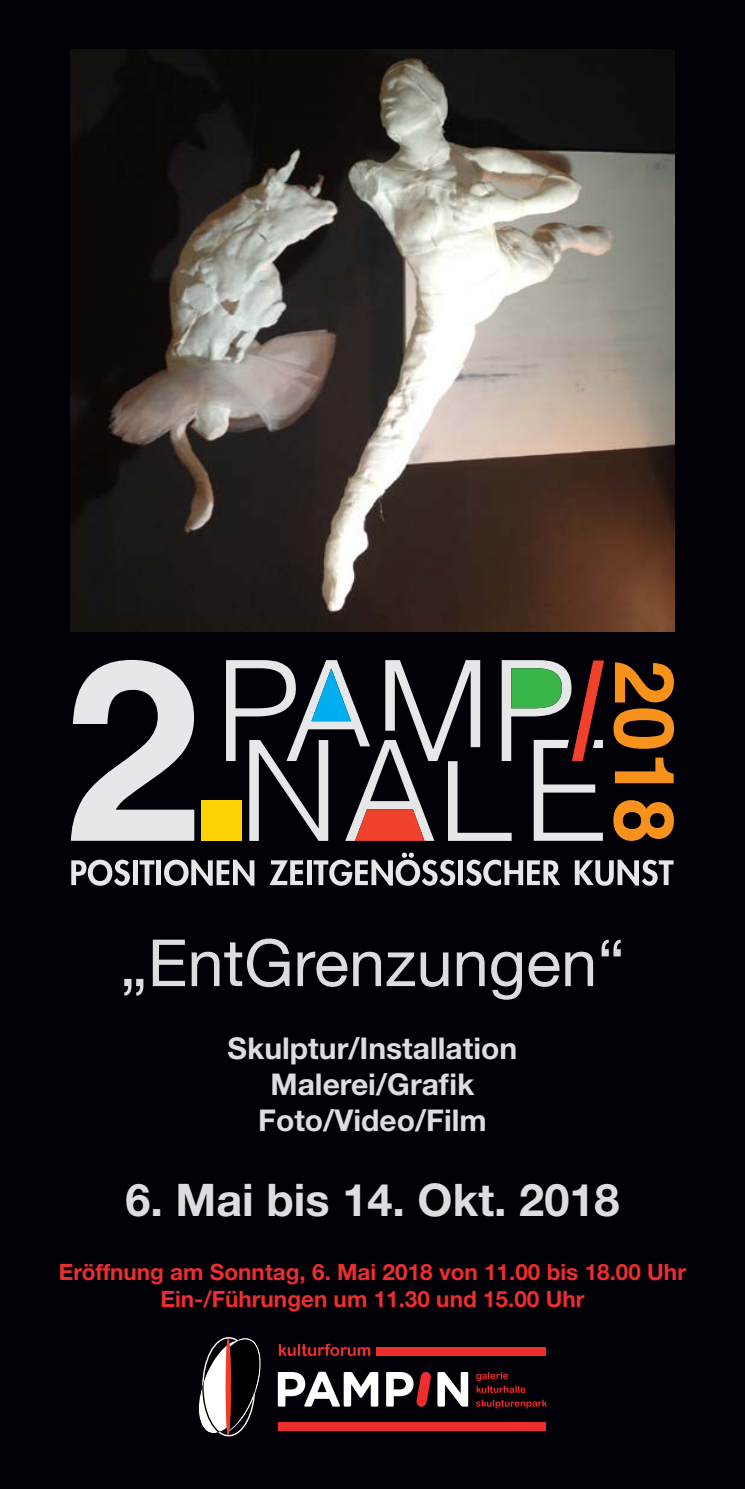
<style>
.page{position:relative;width:745px;height:1489px;background:#fff}
.page>*{position:absolute;margin:0;border:0;box-sizing:border-box;transform-origin:0 0}
.t1{font:65px "Helvetica Neue LT Std";color:#dcdddf}
.t2{font:700 45px "Helvetica Neue LT Std";color:#dcdddf}
.t3{font:700 30px/36px "Helvetica Neue LT Std";color:#dcdddf;text-align:center}
.t4{font:700 22.5px/27px "Helvetica Neue LT Std";color:#ee2d2f;text-align:center}
</style>
<div class="page">
<div style="left:0;top:0;width:744px;height:1488px;background:#000006"></div>
<svg style="left:278px;top:1371px;width:100px;height:35px"></svg>
<svg style="left:437px;top:1372px;width:31px;height:34px"></svg>
<svg style="left:386px;top:1371px;width:45px;height:35px"></svg>
<svg style="left:279px;top:1343px;width:91px;height:12px"></svg>
<div style="left:376px;top:1346px;width:169px;height:9px;background:#ee2d2f"></div>
<div style="left:278px;top:1421px;width:267px;height:9px;background:#ee2d2f"></div>
<svg style="left:476px;top:1371px;width:49px;height:21px"></svg>
<svg style="left:476px;top:1399px;width:70px;height:9px"></svg>
<svg style="left:198px;top:1337px;width:63px;height:100px"></svg>
<img style="left:71px;top:50px;width:602px;height:581px">
<div style="left:201px;top:800px;width:40px;height:40px;background:#fed304"></div>
<svg style="left:71px;top:660px;width:123px;height:180px"></svg>
<svg style="left:614px;top:662px;width:59px;height:40px"></svg>
<svg style="left:613px;top:708px;width:60px;height:40px"></svg>
<svg style="left:614px;top:757px;width:59px;height:26px"></svg>
<svg style="left:613px;top:800px;width:60px;height:40px"></svg>
<svg style="left:226px;top:660px;width:377px;height:180px"></svg>
<svg style="left:71px;top:859px;width:59px;height:26px"></svg>
<hr style="left:133px;top:860px;width:4px;height:25px;background:#e6e7e9">
<svg style="left:139px;top:860px;width:15px;height:25px"></svg>
<div style="left:156px;top:860px;width:5px;height:25px;background:#e6e7e9"></div>
<svg style="left:164px;top:859px;width:90px;height:26px"></svg>
<svg style="left:269px;top:860px;width:34px;height:25px"></svg>
<div style="left:306px;top:860px;width:5px;height:25px;background:#e6e7e9"></div>
<svg style="left:313px;top:852px;width:142px;height:33px"></svg>
<hr style="left:458px;top:860px;width:4px;height:25px;background:#e6e7e9">
<svg style="left:466px;top:859px;width:94px;height:26px"></svg>
<svg style="left:574px;top:859px;width:99px;height:26px"></svg>
<h1 class="t1" style="left:120px;top:924px;width:506px">„EntGrenzungen“</h1>
<h3 class="t3" style="left:227px;top:1029px;width:291px">Skulptur/Installation<br>Malerei/Grafik<br>Foto/Video/Film</h3>
<h2 class="t2" style="left:125px;top:1171px;width:495px">6. Mai bis 14. Okt. 2018</h2>
<p class="t4" style="left:59px;top:1257px;width:628px">Eröffnung am Sonntag, 6. Mai 2018 von 11.00 bis 18.00 Uhr<br>Ein-/Führungen um 11.30 und 15.00 Uhr</p>
</div>
